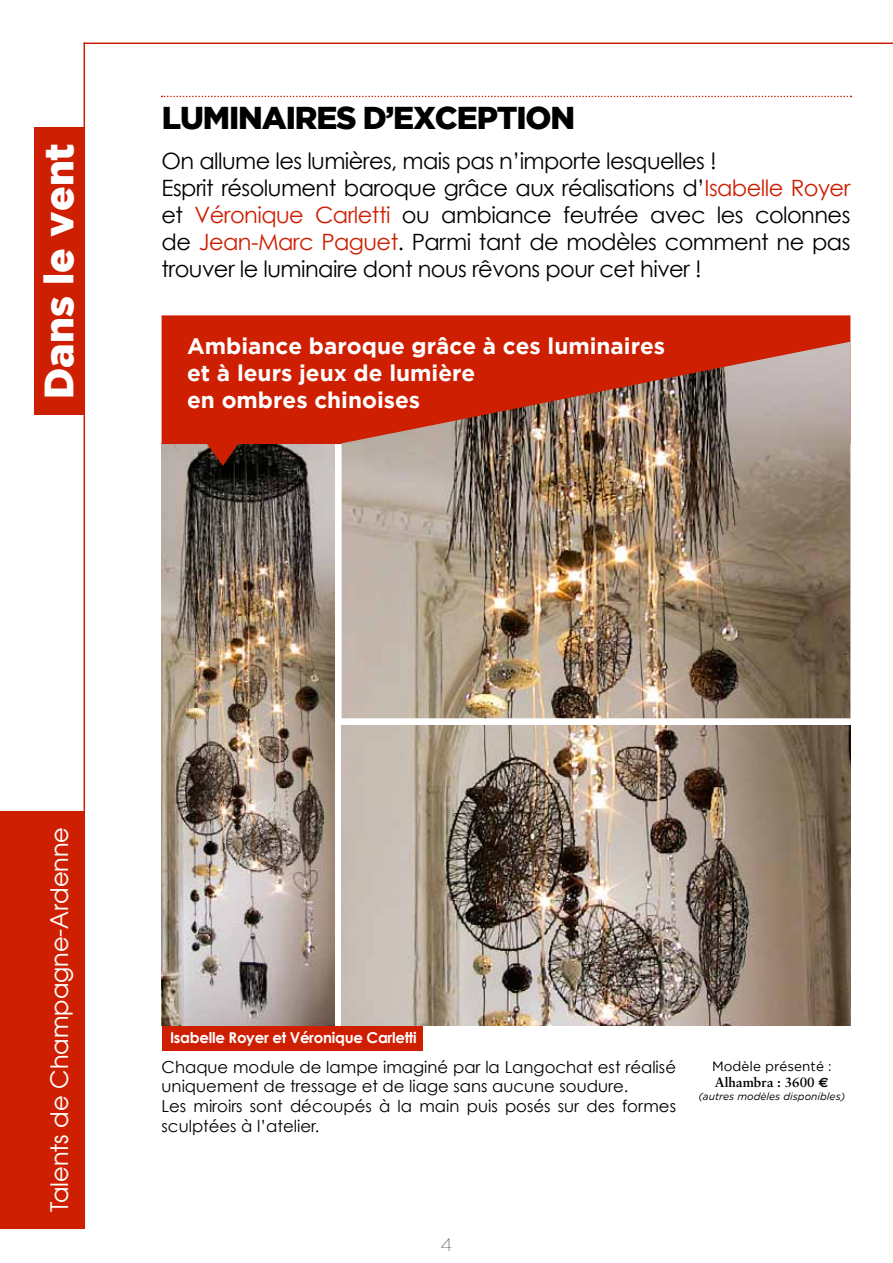
<style>
.page{position:relative;width:893px;height:1263px;background:#fff}
.page>*{position:absolute;margin:0;border:0;box-sizing:border-box;transform-origin:0 0}
.t1{font:900 40.8px "Gotham";color:#fff}
.t2{font:900 31.5px "Gotham";letter-spacing:-.035em;color:#000}
.t3{font:24px "Avant Garde";color:#fff}
.t4{font:22.5px/27px "Century Gothic";letter-spacing:-.025em;color:#000}
.t5{font:700 22.5px/27px "Gotham";color:#fff}
.t6{font:100 18px "Gotham";color:#000}
.t7{font:16.5px/19.8px "Century Gothic";color:#000}
.t8{font:700 15px "Century Gothic";letter-spacing:-.02em;color:#fff}
.t9{font:13.5px "Gotham";color:#000}
.t10{font:700 13.5px "Sabon";color:#000}
.t11{font:italic 10.2px "Gotham";color:#000}
.s1{color:#ce1f02}
.s2{font-family:"Euro Sans"}
</style>
<div class="page">
<div style="left:0;top:811px;width:84px;height:418px;background:#ce1f02"></div>
<div style="left:34px;top:127px;width:50px;height:288px;background:#ce1f02"></div>
<hr style="left:84px;top:43px;width:1px;height:1186px;background:#ce1f02">
<hr style="left:84px;top:43px;width:809px;height:1px;background:#ce1f02">
<img style="left:162px;top:466px;width:173px;height:560px">
<img style="left:342px;top:726px;width:508px;height:300px">
<svg style="left:162px;top:315px;width:688px;height:151px;background:#c5270c"></svg>
<img style="left:342px;top:342px;width:508px;height:376px">
<svg style="left:162px;top:96px;width:689px;height:1px"></svg>
<div style="left:162px;top:1026px;width:261px;height:25px;background:#ce1f02"></div>
<h1 class="t1" style="left:35px;top:399px;width:257px;rotate:-90deg">DANS LE VENT</h1>
<h2 class="t2" style="left:162px;top:100px;width:415px">LUMINAI RES D’EXCEPTION</h2>
<p class="t4" style="left:162px;top:147px;width:690px">On allume les lumières, mais pas n’importe lesquelles !<br>Esprit résolument baroque grâce aux réalisations d’<span class="s1">Isabelle Royer </span>et <span class="s1">Véronique Carletti</span> ou ambiance feutrée avec les colonnes de <span class="s1">Jean-Marc Paguet</span>. Parmi tant de modèles comment ne pas trouver le luminaire dont nous rêvons pour cet hiver !</p>
<p class="t5" style="left:187px;top:332px;width:480px">Ambiance baroque grâce à ces luminaires et à leurs jeux de lumière<br>en ombres chinoises</p>
<p class="t3" style="left:45px;top:1212px;width:387px;rotate:-90deg">Talents de Champagne-Ardenne</p>
<p class="t8" style="left:170px;top:1028px;width:248px">Isabelle Royer et Véronique Carletti</p>
<p class="t7" style="left:162px;top:1056px;width:516px">Chaque module de lampe imaginé par la Langochat est réalisé uniquement de tressage et de liage sans aucune soudure.<br>Les miroirs sont découpés à la main puis posés sur des formes sculptées à l’atelier.</p>
<p class="t9" style="left:712px;top:1058px;width:121px">Modèle présenté :</p>
<p class="t10" style="left:715px;top:1074px;width:115px">Alhambra : 3600 <span class="s2">e</span></p>
<p class="t11" style="left:698px;top:1091px;width:148px">(autres modèles disponibles)</p>
<p class="t6" style="left:441px;top:1234px;width:13px">4</p>
</div>
